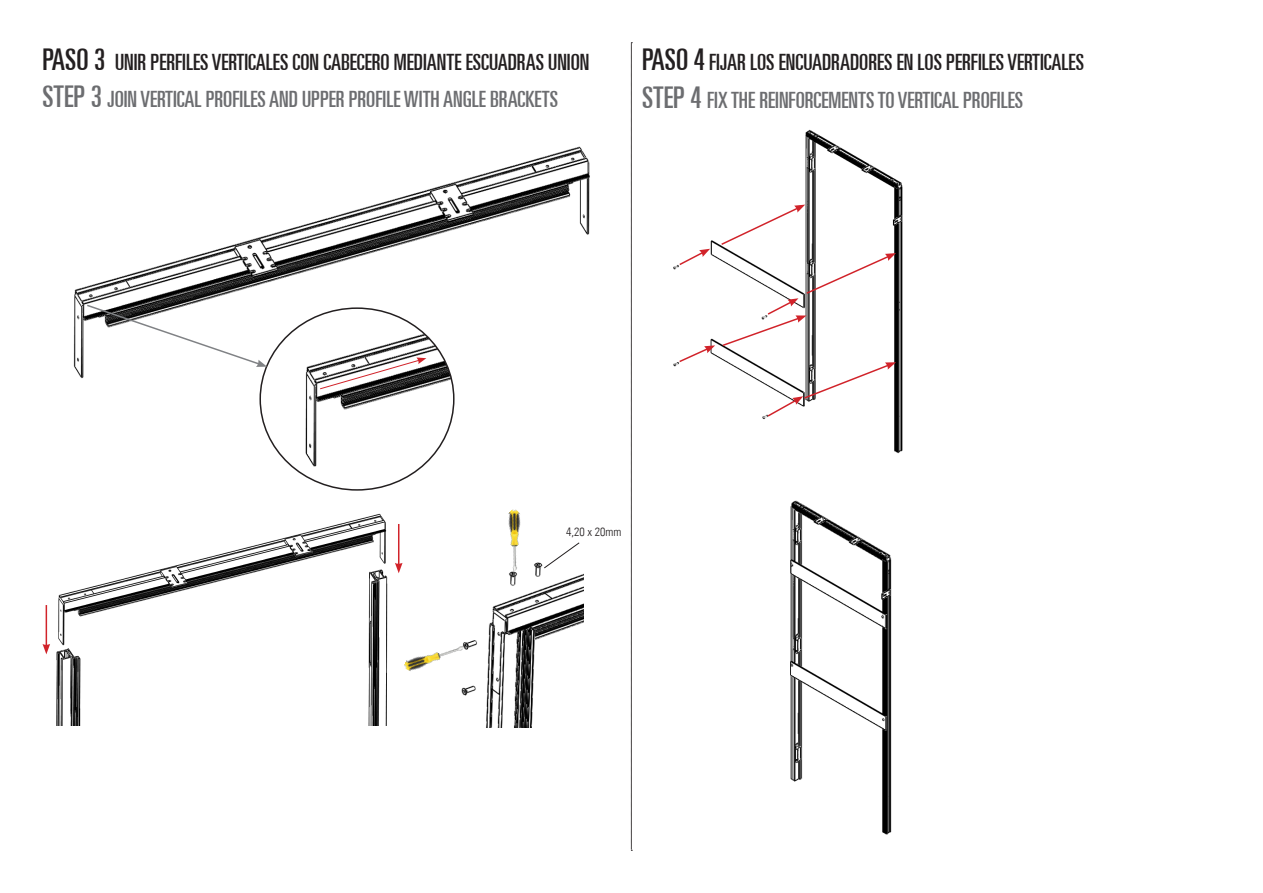
<style>
.page{position:relative;width:1263px;height:893px;background:#fff}
.page>*{position:absolute;margin:0;border:0;box-sizing:border-box;transform-origin:0 0}
.t1{font:ultra-condensed 22.5px "Univers LT";color:#231f20}
.t2{font:ultra-condensed 22.5px "Univers LT";color:#6c6d70}
.t3{font:300 condensed 12px "Univers LT";color:#231f20}
.s1{font-size:30px}
</style>
<div class="page">
<svg style="left:631px;top:42px;width:1px;height:809px"></svg>
<img style="left:73px;top:146px;width:517px;height:275px">
<img style="left:293px;top:308px;width:161px;height:182px">
<svg style="left:85px;top:303px;width:182px;height:64px"></svg>
<svg style="left:319px;top:357px;width:107px;height:33px"></svg>
<img style="left:56px;top:513px;width:332px;height:212px">
<hr style="left:46px;top:605px;width:1px;height:41px;background:#d1232a">
<svg style="left:43px;top:644px;width:7px;height:10px"></svg>
<hr style="left:398px;top:524px;width:1px;height:41px;background:#d1232a">
<svg style="left:395px;top:563px;width:8px;height:10px"></svg>
<img style="left:461px;top:572px;width:123px;height:155px">
<img style="left:508px;top:509px;width:37px;height:63px">
<img style="left:404px;top:626px;width:60px;height:62px">
<svg style="left:544px;top:542px;width:36px;height:26px"></svg>
<img style="left:673px;top:129px;width:230px;height:325px">
<img style="left:790px;top:500px;width:102px;height:335px">
<svg style="left:678px;top:249px;width:32px;height:18px"></svg>
<svg style="left:720px;top:205px;width:85px;height:41px"></svg>
<svg style="left:678px;top:345px;width:37px;height:18px"></svg>
<svg style="left:721px;top:253px;width:175px;height:94px"></svg>
<svg style="left:766px;top:362px;width:130px;height:56px"></svg>
<p class="t1" style="left:43px;top:49px;width:548px"><span class="s1">PASO 3</span> UNIR PERFILES VERTICALES CON CABECERO MEDIANTE ESCUADRAS UNION</p>
<p class="t2" style="left:43px;top:87px;width:517px"><span class="s1">STEP 3</span> JOIN VERTICAL PROFILES AND UPPER PROFILE WITH ANGLE BRACKETS</p>
<p class="t1" style="left:642px;top:49px;width:443px"><span class="s1">PASO 4</span> FIJAR LOS ENCUADRADORES EN LOS PERFILES VERTICALES</p>
<p class="t2" style="left:642px;top:87px;width:383px"><span class="s1">STEP 4</span> FIX THE REINFORCEMENTS TO VERTICAL PROFILES</p>
<p class="t3" style="left:566px;top:525px;width:57px">4,20 x 20mm</p>
</div>
